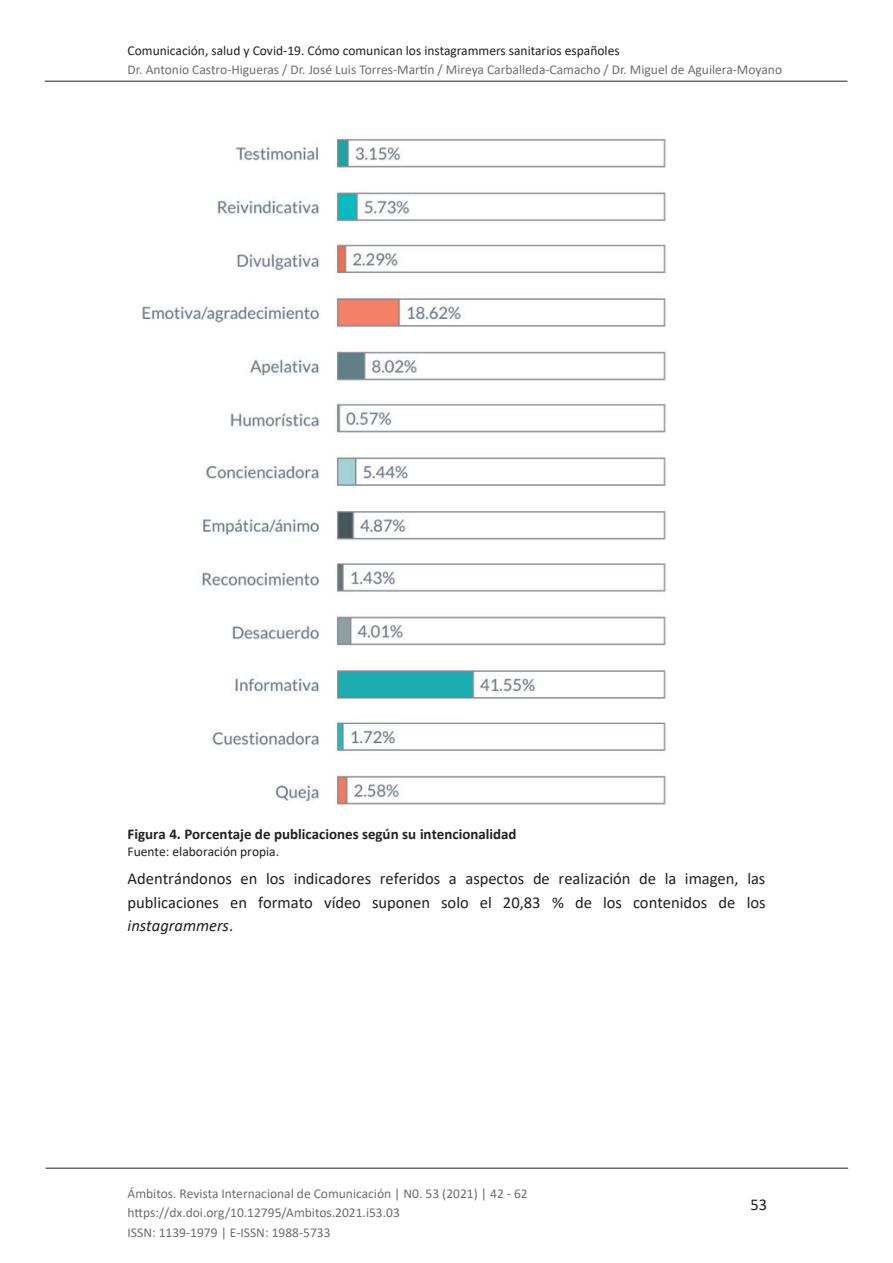
<style>
.page{position:relative;width:893px;height:1263px;background:#fff}
.page>*{position:absolute;margin:0;border:0;box-sizing:border-box;transform-origin:0 0}
.t1{font:16.5px/23.1px "Calibri";color:#231f20;text-align:justify}
.t2{font:700 15px "Calibri";color:#231f20}
.t3{font:13.5px/19.5px "Calibri";color:#6c6d70}
.t4{font:13.5px "Calibri";color:#231f20}
.s1{font-style:italic}
</style>
<div class="page">
<img style="left:142px;top:138px;width:524px;height:667px">
<hr style="left:46px;top:1168px;width:802px;height:1px;background:#231f20">
<hr style="left:45px;top:81px;width:802px;height:1px;background:#231f20">
<p class="t4" style="left:128px;top:41px;width:494px">Comunicación, salud y Covid-19. Cómo comunican los instagrammers sanitarios españoles</p>
<p class="t3" style="left:128px;top:60px;width:656px">Dr. Antonio Castro-Higueras / Dr. José Luis Torres-Martín / Mireya Carballeda-Camacho / Dr. Miguel de Aguilera-Moyano</p>
<p class="t2" style="left:128px;top:824px;width:391px">Figura 4. Porcentaje de publicaciones según su intencionalidad</p>
<p class="t4" style="left:128px;top:842px;width:153px">Fuente: elaboración propia.</p>
<p class="t1" style="left:128px;top:867px;width:639px">Adentrándonos en los indicadores referidos a aspectos de realización de la imagen, las publicaciones en formato vídeo suponen solo el 20,83 % de los contenidos de los <span class="s1">instagrammers</span>.</p>
<p class="t3" style="left:128px;top:1183px;width:402px">Ámbitos. Revista Internacional de Comunicación | N0. 53 (2021) | 42 - 62 https://dx.doi.org/10.12795/Ambitos.2021.i53.03<br>ISSN: 1139-1979 | E-ISSN: 1988-5733</p>
<p class="t1" style="left:750px;top:1193px;width:18px">53</p>
</div>
